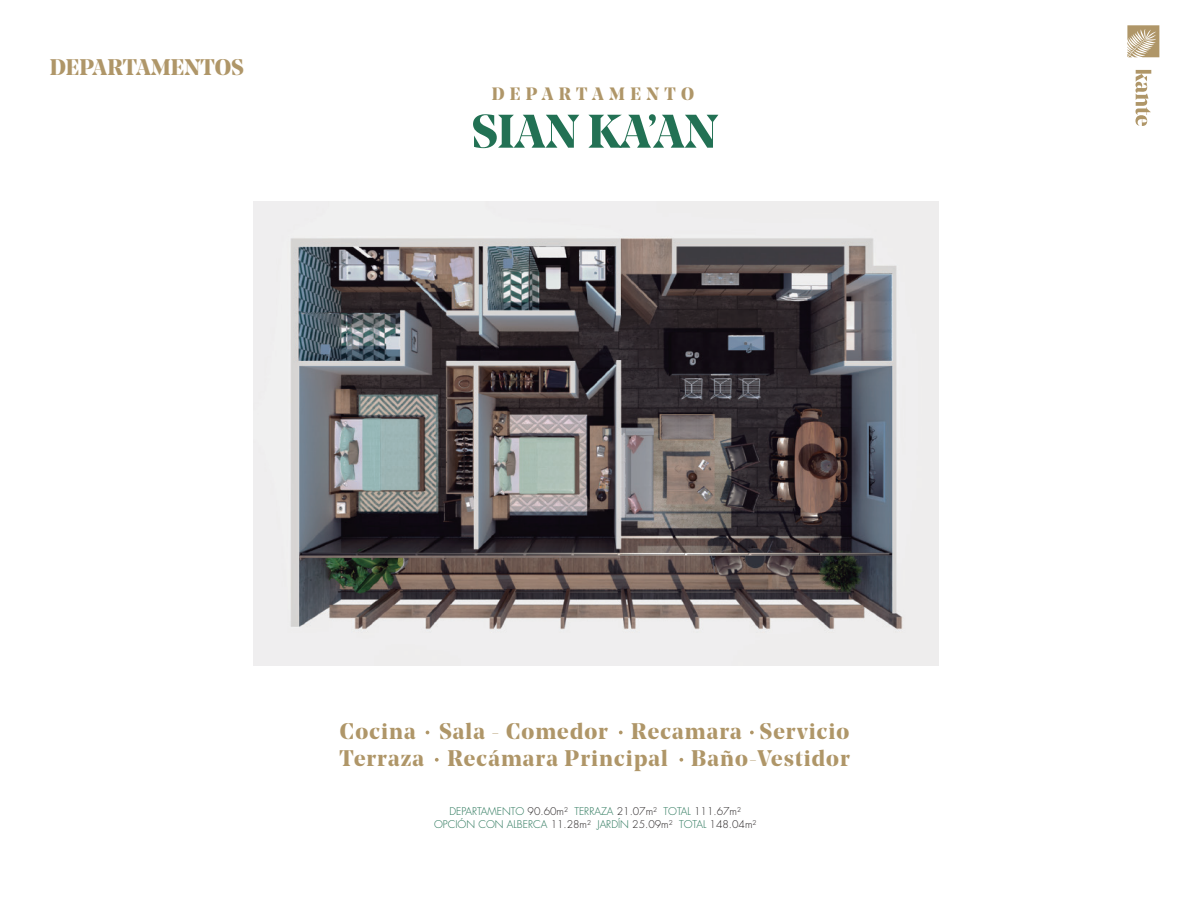
<style>
.page{position:relative;width:1188px;height:918px;background:#fff}
.page>*{position:absolute;margin:0;border:0;box-sizing:border-box;transform-origin:0 0}
.t1{font:700 22.5px/27px "Noe Display";letter-spacing:.05em;color:#af9668}
.t2{font:700 22.5px "Noe Display";color:#af9668}
.t3{font:700 17.85px "Noe Display";letter-spacing:.3em;color:#af9668}
.t4{font:300 10.35px/12.5px "Futura Std";color:#227154;text-align:center}
.s1{color:#231f20}
</style>
<div class="page">
<svg style="left:1127px;top:25px;width:32px;height:32px"></svg>
<svg style="left:1135px;top:70px;width:16px;height:56px"></svg>
<img style="left:254px;top:201px;width:684px;height:465px">
<svg style="left:473px;top:114px;width:106px;height:34px"></svg>
<svg style="left:589px;top:114px;width:129px;height:34px"></svg>
<svg style="left:619px;top:731px;width:4px;height:3px"></svg>
<svg style="left:750px;top:731px;width:4px;height:3px"></svg>
<svg style="left:435px;top:758px;width:4px;height:4px"></svg>
<svg style="left:680px;top:758px;width:3px;height:4px"></svg>
<h1 class="t2" style="left:50px;top:53px;width:196px">DEPARTAMENTOS</h1>
<h2 class="t3" style="left:492px;top:82px;width:204px">DEPARTAMENTO</h2>
<h1 class="t1" style="left:340px;top:717px;width:512px">Cocina Sala - Comedor Recamara Servicio<br>Terraza Recámara Principal Baño-Vestidor</h1>
<p class="t4" style="left:434px;top:806px;width:324px">DEPARTAMENTO <span class="s1">90.60m²</span> TERRAZA <span class="s1">21.07m²</span> TOTAL <span class="s1">111.67m²<br></span>OPCIÓN CON ALBERCA <span class="s1">11.28m²</span> JARDÍN <span class="s1">25.09m²</span> TOTAL <span class="s1">148.04m²</span></p>
</div>
